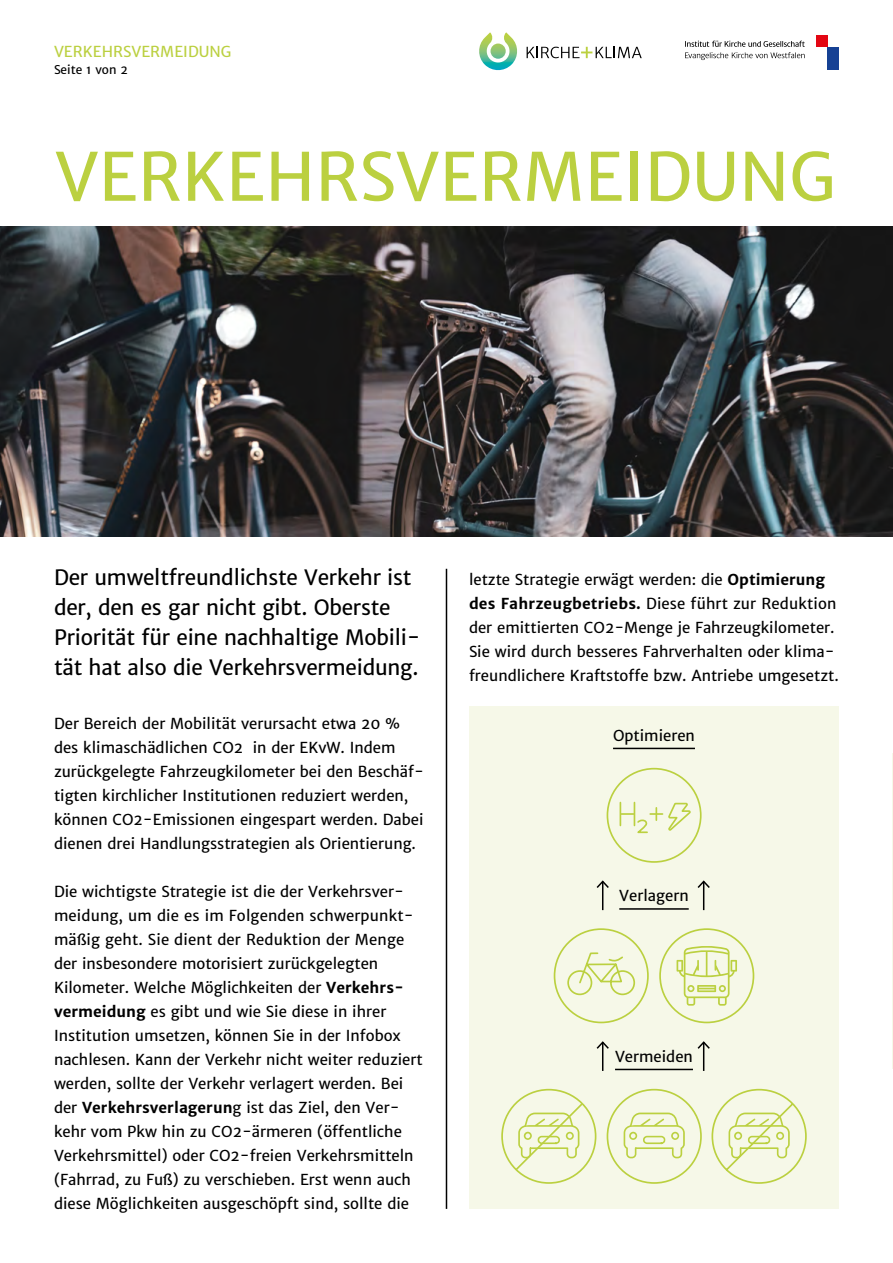
<style>
.page{position:relative;width:893px;height:1263px;background:#fff}
.page>*{position:absolute;margin:0;border:0;box-sizing:border-box;transform-origin:0 0}
.t1{font:66px "Merriweather Sans";color:#bbd040}
.t2{font:21px/30px "Merriweather Sans";letter-spacing:-.01em;color:#000}
.t3{font:15px/24px "Merriweather Sans";color:#000}
.t4{font:15px "Merriweather Sans";color:#bbd040}
.t5{font:12px "Merriweather Sans";color:#000}
.s1{font-weight:700}
</style>
<div class="page">
<hr style="left:892px;top:753px;width:1px;height:315px;background:#f6f8e8">
<div style="left:469px;top:706px;width:370px;height:503px;background:#f6f8e8"></div>
<div style="left:816px;top:35px;width:11px;height:12px;background:#e30613"></div>
<div style="left:827px;top:47px;width:12px;height:23px;background:#164194"></div>
<svg style="left:685px;top:41px;width:120px;height:19px"></svg>
<svg style="left:527px;top:47px;width:115px;height:11px"></svg>
<svg style="left:479px;top:32px;width:38px;height:39px"></svg>
<hr style="left:446px;top:569px;width:1px;height:640px;background:#000">
<img style="left:0;top:227px;width:893px;height:310px">
<svg style="left:514px;top:1088px;width:293px;height:96px"></svg>
<svg style="left:553px;top:928px;width:202px;height:96px"></svg>
<div style="left:607px;top:768px;width:95px;height:95px;border:2px solid #bbd040;border-radius:50%"></div>
<hr style="left:615px;top:1069px;width:78px;height:1px;background:#000">
<hr style="left:619px;top:908px;width:70px;height:2px;background:#000">
<hr style="left:613px;top:748px;width:82px;height:1px;background:#000">
<svg style="left:596px;top:880px;width:13px;height:30px"></svg>
<svg style="left:596px;top:1041px;width:13px;height:30px"></svg>
<svg style="left:697px;top:880px;width:13px;height:30px"></svg>
<svg style="left:697px;top:1041px;width:13px;height:30px"></svg>
<svg style="left:620px;top:802px;width:71px;height:32px"></svg>
<p class="t4" style="left:54px;top:43px;width:179px">VERKEHRSVERMEIDUNG</p>
<p class="t5" style="left:54px;top:62px;width:75px">Seite 1 von 2</p>
<h1 class="t1" style="left:55px;top:136px;width:782px">VERKEHRSVERMEIDUNG</h1>
<h2 class="t2" style="left:54px;top:562px;width:368px">Der umweltfreundlichste Verkehr ist der, den es gar nicht gibt. Oberste Priorität für eine nachhaltige Mobili&shy;tät hat also die Verkehrsvermeidung.</h2>
<p class="t3" style="left:54px;top:711px;width:371px">Der Bereich der Mobilität verursacht etwa 20 % des klimaschädlichen CO2 in der EKvW. Indem zurückgelegte Fahrzeugkilometer bei den Beschäf&shy;tigten kirchlicher Institutionen reduziert werden, können CO2-Emissionen eingespart werden. Dabei dienen drei Handlungsstrategien als Orientierung.</p>
<p class="t3" style="left:54px;top:879px;width:370px">Die wichtigste Strategie ist die der Verkehrsver&shy;meidung, um die es im Folgenden schwerpunkt&shy;mäßig geht. Sie dient der Reduktion der Menge der insbesondere motorisiert zurückgelegten Kilometer. Welche Möglichkeiten der <span class="s1">Verkehrs&shy;vermeidung</span> es gibt und wie Sie diese in ihrer Institution umsetzen, können Sie in der Infobox nachlesen. Kann der Verkehr nicht weiter reduziert werden, sollte der Verkehr verlagert werden. Bei der <span class="s1">Verkehrsverlagerun</span>g ist das Ziel, den Ver&shy;kehr vom Pkw hin zu CO2-ärmeren (öffentliche Verkehrsmittel) oder CO2-freien Verkehrsmitteln (Fahrrad, zu Fuß) zu verschieben. Erst wenn auch diese Möglichkeiten ausgeschöpft sind, sollte die</p>
<p class="t3" style="left:469px;top:567px;width:371px">letzte Strategie erwägt werden: die <span class="s1">Optimierung des Fahrzeugbetriebs.</span> Diese führt zur Reduktion der emittierten CO2-Menge je Fahrzeugkilometer.<br>Sie wird durch besseres Fahrverhalten oder klima&shy;freundlichere Kraftstoffe bzw. Antriebe umgesetzt.</p>
<p class="t3" style="left:613px;top:724px;width:83px">Optimieren</p>
<p class="t3" style="left:619px;top:884px;width:71px">Verlagern</p>
<p class="t3" style="left:615px;top:1045px;width:79px">Vermeiden</p>
</div>
